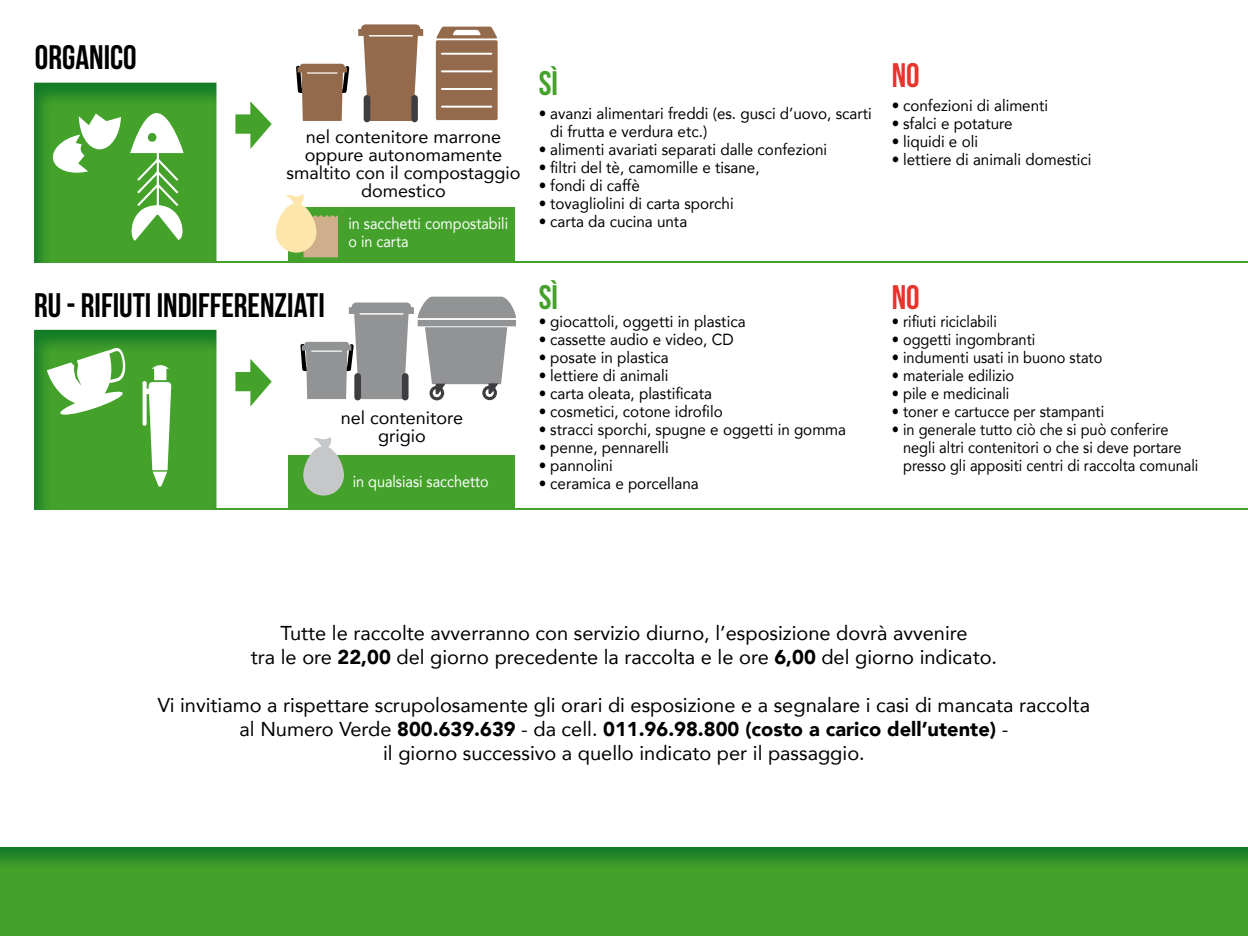
<style>
.page{position:relative;width:1248px;height:936px;background:#fff}
.page>*{position:absolute;margin:0;border:0;box-sizing:border-box;transform-origin:0 0}
.t1{font:34px "Bebas Neue";color:#000}
.t2{font:34px "Bebas Neue";color:#44a22b}
.t3{font:34px "Bebas Neue";color:#e5352d}
.t4{font:20px/24px "Avenir";color:#000;text-align:center}
.t5{font:18px/18px "Avenir";color:#000;text-align:center}
.t6{font:16px/18px "Avenir";color:#000;scale:.95 1}
.t7{font:16px/18px "Avenir";color:#000;scale:.91 1}
.t8{font:16px/18px "Avenir";color:#fff;scale:.9 1}
.s1{font-weight:900}
</style>
<div class="page">
<img style="left:0;top:847px;width:1247px;height:88px">
<hr style="left:35px;top:261px;width:1212px;height:2px;background:#44a22b">
<hr style="left:35px;top:508px;width:1212px;height:2px;background:#44a22b">
<svg style="left:235px;top:101px;width:37px;height:48px"></svg>
<svg style="left:235px;top:359px;width:37px;height:47px"></svg>
<img style="left:34px;top:83px;width:182px;height:180px">
<img style="left:35px;top:261px;width:181px;height:2px">
<img style="left:34px;top:330px;width:182px;height:180px">
<img style="left:35px;top:508px;width:181px;height:2px">
<svg style="left:128px;top:113px;width:59px;height:128px"></svg>
<svg style="left:51px;top:114px;width:70px;height:61px"></svg>
<svg style="left:47px;top:347px;width:80px;height:69px"></svg>
<svg style="left:142px;top:360px;width:29px;height:126px"></svg>
<div style="left:288px;top:208px;width:226px;height:54px;background:#44a12b"></div>
<div style="left:288px;top:455px;width:226px;height:55px;background:#44a12b"></div>
<svg style="left:300px;top:296px;width:216px;height:104px"></svg>
<svg style="left:358px;top:24px;width:65px;height:97px"></svg>
<hr style="left:369px;top:35px;width:43px;height:1px;background:#fff">
<div style="left:363px;top:95px;width:7px;height:27px;background:#3e3d40;border-radius:3px"></div>
<div style="left:411px;top:95px;width:7px;height:27px;background:#3e3d40;border-radius:3px"></div>
<svg style="left:296px;top:63px;width:54px;height:58px"></svg>
<hr style="left:307px;top:72px;width:30px;height:2px;background:#fff">
<svg style="left:436px;top:27px;width:61px;height:93px;background:#a07c61"></svg>
<svg style="left:303px;top:437px;width:41px;height:58px"></svg>
<svg style="left:276px;top:194px;width:62px;height:64px"></svg>
<h1 class="t1" style="left:35px;top:39px;width:103px">ORGANICO</h1>
<p class="t5" style="left:286px;top:127px;width:236px">nel contenitore marrone oppure autonomamente smaltito con il compostaggio domestico</p>
<p class="t8" style="left:348px;top:214px;width:179px">in sacchetti compostabili o in carta</p>
<h1 class="t1" style="left:34px;top:286px;width:292px">RU - RIFIUTI INDIFFERENZIATI</h1>
<p class="t5" style="left:340px;top:408px;width:124px">nel contenitore grigio</p>
<p class="t8" style="left:353px;top:472px;width:153px">in qualsiasi sacchetto</p>
<h1 class="t2" style="left:539px;top:64px;width:21px">SÌ</h1>
<p class="t6" style="left:550px;top:104px;width:340px;text-indent:-11px">• avanzi alimentari freddi (es. gusci d’uovo, scarti di frutta e verdura etc.)</p>
<p class="t6" style="left:539px;top:140px;width:305px">• alimenti avariati separati dalle confezioni</p>
<p class="t6" style="left:539px;top:158px;width:234px">• filtri del tè, camomille e tisane,</p>
<p class="t6" style="left:539px;top:176px;width:108px">• fondi di caffè</p>
<p class="t6" style="left:539px;top:194px;width:206px">• tovagliolini di carta sporchi</p>
<p class="t6" style="left:539px;top:212px;width:158px">• carta da cucina unta</p>
<h1 class="t2" style="left:539px;top:278px;width:21px">SÌ</h1>
<p class="t6" style="left:539px;top:312px;width:219px">• giocattoli, oggetti in plastica</p>
<p class="t6" style="left:539px;top:330px;width:206px">• cassette audio e video, CD</p>
<p class="t6" style="left:539px;top:348px;width:138px">• posate in plastica</p>
<p class="t6" style="left:539px;top:366px;width:138px">• lettiere di animali</p>
<p class="t6" style="left:539px;top:384px;width:184px">• carta oleata, plastificata</p>
<p class="t6" style="left:539px;top:402px;width:195px">• cosmetici, cotone idrofilo</p>
<p class="t6" style="left:539px;top:420px;width:325px">• stracci sporchi, spugne e oggetti in gomma</p>
<p class="t6" style="left:539px;top:438px;width:138px">• penne, pennarelli</p>
<p class="t6" style="left:539px;top:456px;width:79px">• pannolini</p>
<p class="t6" style="left:539px;top:474px;width:170px">• ceramica e porcellana</p>
<h1 class="t3" style="left:891px;top:57px;width:29px">NO</h1>
<p class="t6" style="left:891px;top:96px;width:166px">• confezioni di alimenti</p>
<p class="t6" style="left:891px;top:114px;width:129px">• sfalci e potature</p>
<p class="t6" style="left:891px;top:132px;width:92px">• liquidi e oli</p>
<p class="t6" style="left:891px;top:150px;width:212px">• lettiere di animali domestici</p>
<h1 class="t3" style="left:891px;top:278px;width:29px">NO</h1>
<p class="t7" style="left:891px;top:312px;width:117px">• rifiuti riciclabili</p>
<p class="t7" style="left:891px;top:330px;width:159px">• oggetti ingombranti</p>
<p class="t7" style="left:891px;top:348px;width:233px">• indumenti usati in buono stato</p>
<p class="t7" style="left:891px;top:366px;width:136px">• materiale edilizio</p>
<p class="t7" style="left:891px;top:384px;width:131px">• pile e medicinali</p>
<p class="t7" style="left:891px;top:402px;width:235px">• toner e cartucce per stampanti</p>
<p class="t7" style="left:903px;top:420px;width:326px;text-indent:-11px">• in generale tutto ciò che si può conferire negli altri contenitori o che si deve portare presso gli appositi centri di raccolta comunali</p>
<p class="t4" style="left:251px;top:620px;width:747px">Tutte le raccolte avverranno con servizio diurno, l’esposizione dovrà avvenire<br>tra le ore <span class="s1">22,00</span> del giorno precedente la raccolta e le ore <span class="s1">6,00</span> del giorno indicato.</p>
<p class="t4" style="left:158px;top:692px;width:933px">Vi invitiamo a rispettare scrupolosamente gli orari di esposizione e a segnalare i casi di mancata raccolta al Numero Verde <span class="s1">800.639.639</span> - da cell. <span class="s1">011.96.98.800 (costo a carico dell’utente)</span> -<br>il giorno successivo a quello indicato per il passaggio.</p>
</div>
